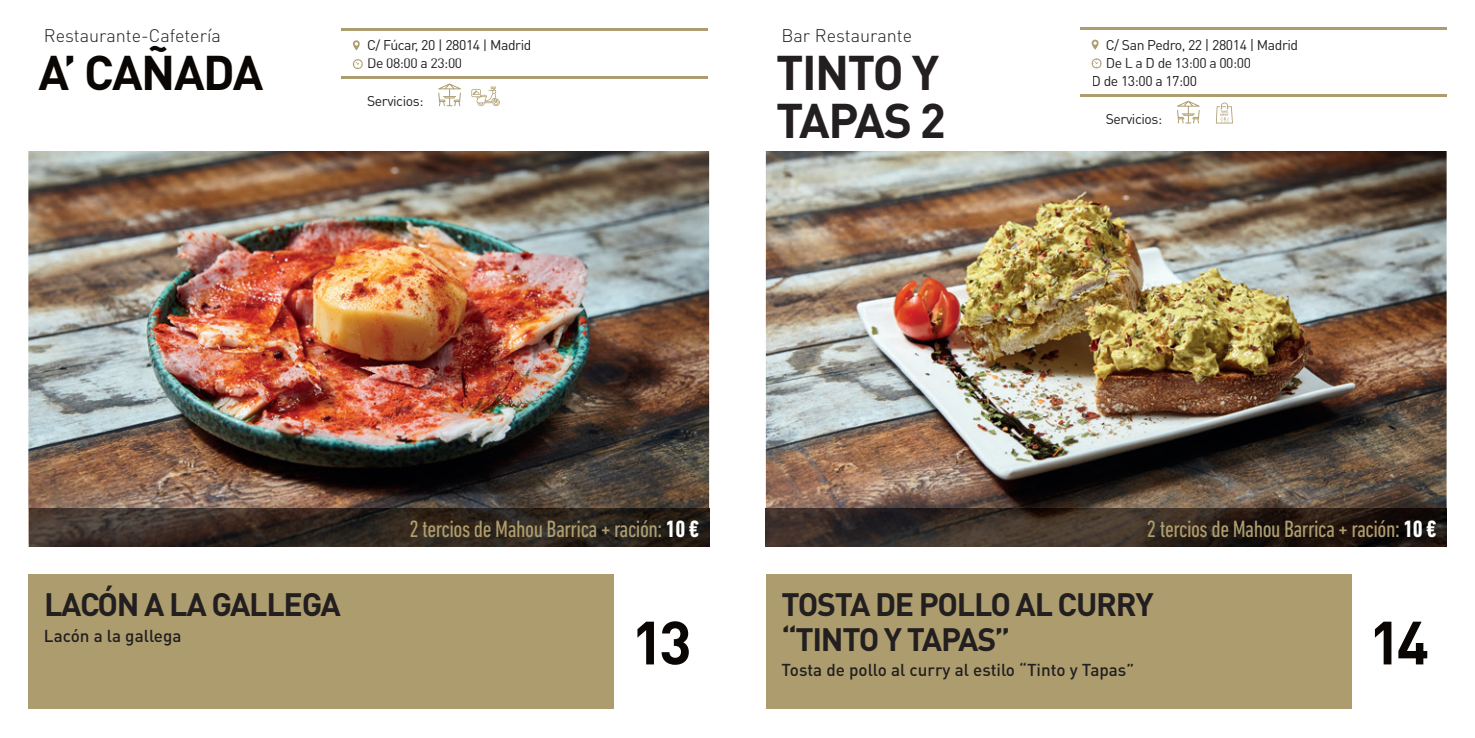
<style>
.page{position:relative;width:1475px;height:738px;background:#fff}
.page>*{position:absolute;margin:0;border:0;box-sizing:border-box;transform-origin:0 0}
.t1{font:700 60px "DIN Pro";color:#0a0604}
.t2{font:700 48px/48px "DIN Pro";letter-spacing:-.03em;color:#231f20}
.t3{font:700 48px "DIN Pro";letter-spacing:-.03em;color:#0a0604}
.t4{font:700 32px/34px "DIN Pro";letter-spacing:-.04em;color:#231f20}
.t5{font:condensed 24px "DIN Next LT Pro";letter-spacing:-.02em;color:#ad9d6e}
.t6{font:300 18px "DIN Pro";color:#231f20}
.t7{font:500 17px "DIN Pro";color:#231f20}
.t8{font:14px/18px "DIN Pro";letter-spacing:-.03em;color:#231f20}
.s1{font-weight:700;color:#fff}
</style>
<div class="page">
<div style="left:28px;top:574px;width:585px;height:134px;background:#ad9d6e"></div>
<div style="left:765px;top:574px;width:585px;height:134px;background:#ad9d6e"></div>
<img style="left:765px;top:151px;width:681px;height:357px">
<img style="left:28px;top:151px;width:681px;height:395px">
<img style="left:29px;top:508px;width:680px;height:38px">
<img style="left:765px;top:508px;width:681px;height:38px">
<hr style="left:1080px;top:28px;width:366px;height:2px;background:#ad9d6e">
<hr style="left:1080px;top:94px;width:366px;height:2px;background:#ad9d6e">
<svg style="left:1091px;top:40px;width:8px;height:10px"></svg>
<svg style="left:1091px;top:58px;width:10px;height:10px"></svg>
<svg style="left:1177px;top:101px;width:22px;height:22px"></svg>
<svg style="left:1215px;top:102px;width:17px;height:21px"></svg>
<hr style="left:341px;top:29px;width:366px;height:2px;background:#ad9d6e">
<hr style="left:341px;top:77px;width:366px;height:2px;background:#ad9d6e">
<svg style="left:353px;top:40px;width:7px;height:10px"></svg>
<svg style="left:353px;top:59px;width:10px;height:10px"></svg>
<svg style="left:438px;top:83px;width:23px;height:23px"></svg>
<svg style="left:471px;top:86px;width:29px;height:20px"></svg>
<p class="t6" style="left:44px;top:23px;width:178px">Restaurante-Cafetería</p>
<h2 class="t3" style="left:39px;top:40px;width:226px">A’ CAÑADA</h2>
<p class="t8" style="left:367px;top:36px;width:166px">C/ Fúcar, 20 | 28014 | Madrid<br>De 08:00 a 23:00</p>
<p class="t8" style="left:367px;top:91px;width:58px">Servicios:</p>
<p class="t6" style="left:781px;top:23px;width:132px">Bar Restaurante</p>
<h2 class="t2" style="left:776px;top:47px;width:171px">TINTO Y<br>TAPAS 2</h2>
<p class="t8" style="left:1105px;top:35px;width:194px">C/ San Pedro, 22 | 28014 | Madrid</p>
<p class="t8" style="left:1105px;top:53px;width:147px">De L a D de 13:00 a 00:00</p>
<p class="t8" style="left:1091px;top:71px;width:107px">D de 13:00 a 17:00</p>
<p class="t8" style="left:1105px;top:109px;width:58px">Servicios:</p>
<h3 class="t4" style="left:44px;top:586px;width:298px">LACÓN A LA GALLEGA</h3>
<p class="t7" style="left:44px;top:624px;width:139px">Lacón a la gallega</p>
<h3 class="t5" style="left:409px;top:514px;width:291px">2 tercios de Mahou Barrica + ración: <span class="s1">10 €</span></h3>
<h3 class="t5" style="left:1146px;top:514px;width:291px">2 tercios de Mahou Barrica + ración: <span class="s1">10 €</span></h3>
<h3 class="t4" style="left:781px;top:586px;width:374px">TOSTA DE POLLO AL CURRY “TINTO Y TAPAS”</h3>
<p class="t7" style="left:781px;top:658px;width:354px">Tosta de pollo al curry al estilo “Tinto y Tapas”</p>
<h1 class="t1" style="left:631px;top:601px;width:62px">13</h1>
<h1 class="t1" style="left:1368px;top:601px;width:62px">14</h1>
</div>
